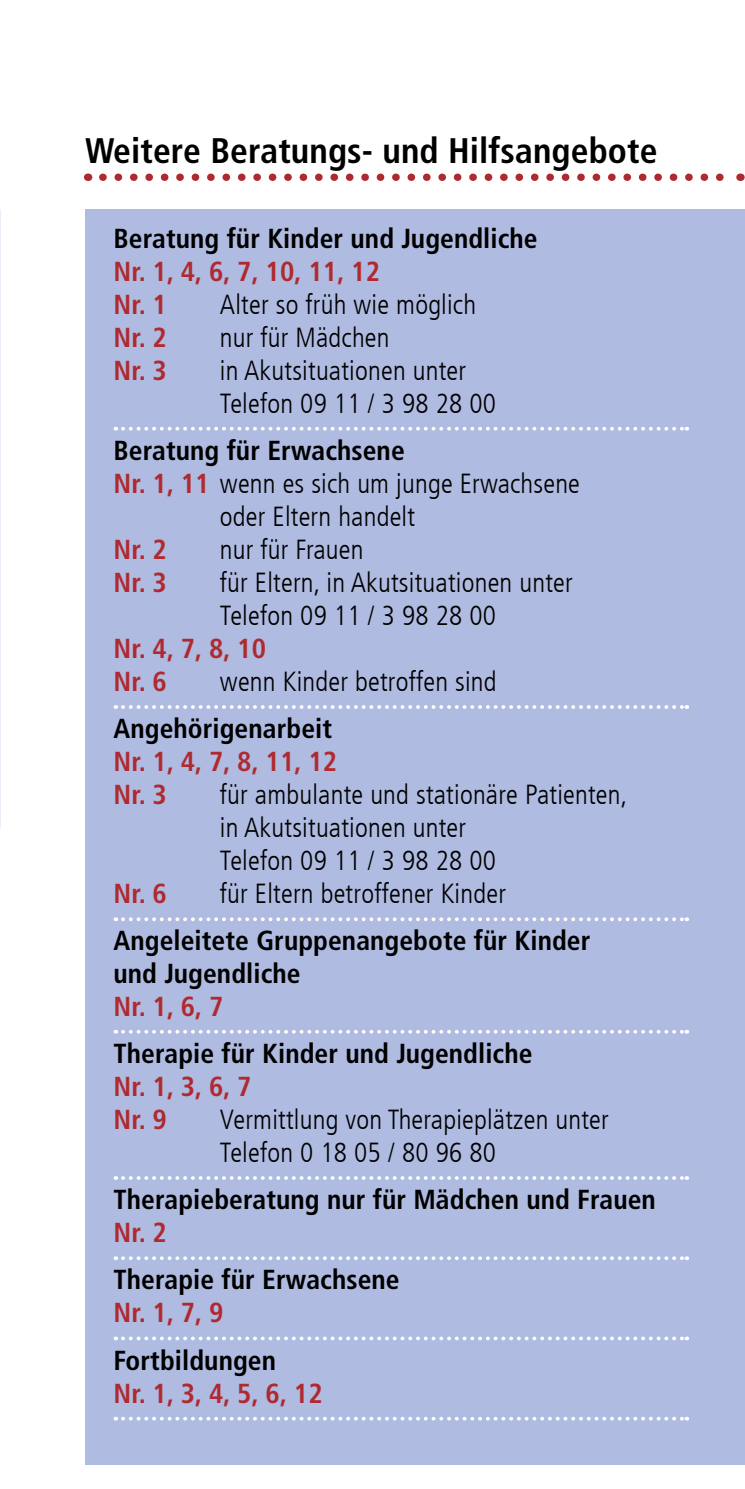
<style>
.page{position:relative;width:745px;height:1489px;background:#fff}
.page>*{position:absolute;margin:0;border:0;box-sizing:border-box;transform-origin:0 0}
.t1{font:700 condensed 35.5px "Frutiger LT Com";letter-spacing:.005em;color:#000}
.t2{font:300 condensed 27.5px/33px "Frutiger LT Com";letter-spacing:.01em;color:#000}
.t3{font:700 condensed 27.5px/33px "Frutiger LT Com";letter-spacing:.005em;color:#000}
.t4{font:700 condensed 27.5px/33px "Frutiger LT Com";letter-spacing:.01em;color:#af2a30}
.s1{font-weight:700;color:#af2a30}
</style>
<div class="page">
<div style="left:85px;top:210px;width:659px;height:1254px;background:#afbbe0"></div>
<svg style="left:103px;top:173px;width:621px;height:8px"></svg>
<svg style="left:123px;top:427px;width:564px;height:3px"></svg>
<svg style="left:123px;top:705px;width:564px;height:3px"></svg>
<svg style="left:123px;top:917px;width:564px;height:4px"></svg>
<svg style="left:123px;top:1030px;width:564px;height:3px"></svg>
<svg style="left:123px;top:1176px;width:564px;height:3px"></svg>
<svg style="left:123px;top:1256px;width:564px;height:3px"></svg>
<svg style="left:123px;top:1336px;width:564px;height:4px"></svg>
<svg style="left:123px;top:1416px;width:564px;height:4px"></svg>
<p class="t1" style="left:85px;top:130px;width:573px">Weitere Beratungs- und Hilfsangebote</p>
<p class="t3" style="left:113px;top:221px;width:425px">Beratung für Kinder und Jugendliche</p>
<p class="t4" style="left:113px;top:254px;width:268px">Nr. 1, 4, 6, 7, 10, 11, 12<br>Nr. 1</p>
<p class="t2" style="left:220px;top:288px;width:257px">Alter so früh wie möglich</p>
<p class="t4" style="left:113px;top:320px;width:55px">Nr. 2</p>
<p class="t2" style="left:220px;top:321px;width:171px">nur für Mädchen</p>
<p class="t4" style="left:113px;top:353px;width:55px">Nr. 3</p>
<p class="t2" style="left:220px;top:354px;width:277px">in Akutsituationen unter<br>Telefon 09 11 / 3 98 28 00</p>
<p class="t3" style="left:113px;top:434px;width:292px">Beratung für Erwachsene</p>
<p class="t2" style="left:113px;top:467px;width:467px"><span class="s1">Nr. 1, 11</span> wenn es sich um junge Erwachsene</p>
<p class="t2" style="left:220px;top:500px;width:196px">oder Eltern handelt</p>
<p class="t4" style="left:113px;top:533px;width:55px">Nr. 2</p>
<p class="t2" style="left:220px;top:533px;width:145px">nur für Frauen</p>
<p class="t4" style="left:113px;top:566px;width:55px">Nr. 3</p>
<p class="t2" style="left:220px;top:566px;width:354px">für Eltern, in Akutsituationen unter<br>Telefon 09 11 / 3 98 28 00</p>
<p class="t4" style="left:113px;top:632px;width:154px">Nr. 4, 7, 8, 10<br>Nr. 6</p>
<p class="t2" style="left:220px;top:665px;width:278px">wenn Kinder betroffen sind</p>
<p class="t3" style="left:113px;top:712px;width:220px">Angehörigenarbeit</p>
<p class="t4" style="left:113px;top:745px;width:225px">Nr. 1, 4, 7, 8, 11, 12<br>Nr. 3</p>
<p class="t2" style="left:220px;top:778px;width:409px">für ambulante und stationäre Patienten, in Akutsituationen unter<br>Telefon 09 11 / 3 98 28 00</p>
<p class="t4" style="left:113px;top:877px;width:55px">Nr. 6</p>
<p class="t2" style="left:220px;top:877px;width:287px">für Eltern betroffener Kinder</p>
<p class="t3" style="left:113px;top:923px;width:478px">Angeleitete Gruppenangebote für Kinder und Jugendliche</p>
<p class="t4" style="left:113px;top:989px;width:111px">Nr. 1, 6, 7</p>
<p class="t3" style="left:113px;top:1036px;width:420px">Therapie für Kinder und Jugendliche</p>
<p class="t4" style="left:113px;top:1069px;width:139px">Nr. 1, 3, 6, 7<br>Nr. 9</p>
<p class="t2" style="left:220px;top:1103px;width:390px">Vermittlung von Therapieplätzen unter<br>Telefon 0 18 05 / 80 96 80</p>
<p class="t3" style="left:113px;top:1182px;width:543px">Therapieberatung nur für Mädchen und Frauen</p>
<p class="t4" style="left:113px;top:1215px;width:55px">Nr. 2</p>
<p class="t3" style="left:113px;top:1263px;width:287px">Therapie für Erwachsene</p>
<p class="t4" style="left:113px;top:1296px;width:111px">Nr. 1, 7, 9</p>
<p class="t3" style="left:113px;top:1343px;width:164px">Fortbildungen</p>
<p class="t4" style="left:113px;top:1376px;width:210px">Nr. 1, 3, 4, 5, 6, 12</p>
</div>
